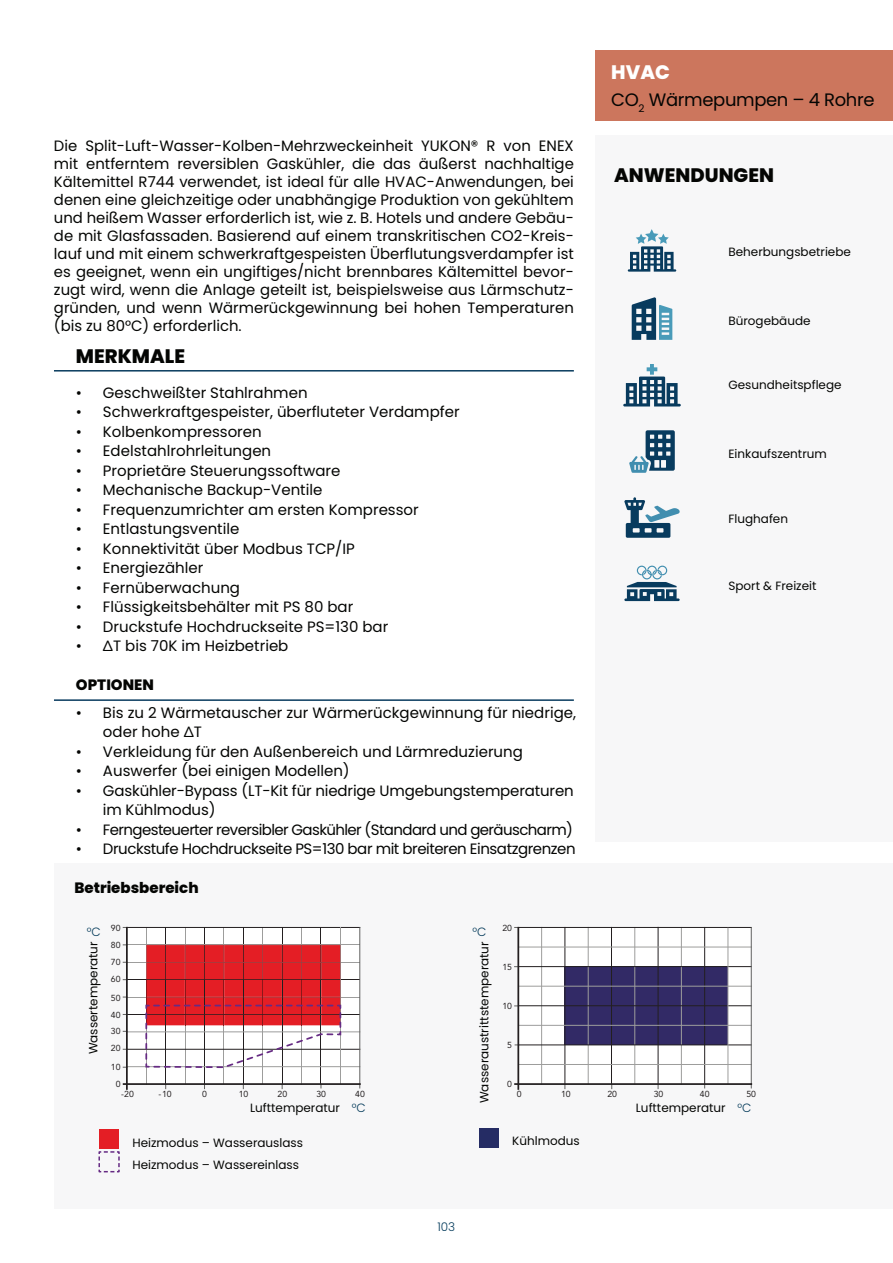
<style>
.page{position:relative;width:893px;height:1263px;background:#fff}
.page>*{position:absolute;margin:0;border:0;box-sizing:border-box;transform-origin:0 0}
.t1{font:800 19.5px "Poppins";color:#040503}
.t2{font:800 19.5px "Poppins";color:#fff}
.t3{font:18px "Poppins";letter-spacing:-.02em;color:#040503}
.t4{font:15px/18px "Poppins";color:#040503}
.t5{font:15px "Poppins";letter-spacing:-.04em;color:#040503}
.t6{font:15px "Poppins";letter-spacing:-.03em;color:#040503}
.t7{font:800 15px "Poppins";color:#040503}
.t8{font:12px "Poppins";color:#040503}
.t9{font:300 12px "Poppins";color:#073d5c}
.t10{font:300 12px "Poppins";color:#073d5d}
.t11{font:8.7px "Avenir LT Std";color:#231f20}
</style>
<div class="page">
<div style="left:595px;top:50px;width:298px;height:70px;background:#cc765d"></div>
<div style="left:54px;top:863px;width:839px;height:346px;background:#f7f7f8"></div>
<div style="left:595px;top:135px;width:298px;height:707px;background:#f7f7f8"></div>
<div style="left:127px;top:927px;width:233px;height:157px;background:#fff"></div>
<div style="left:518px;top:928px;width:232px;height:156px;background:#fff"></div>
<svg style="left:628px;top:229px;width:48px;height:43px"></svg>
<svg style="left:632px;top:297px;width:40px;height:43px"></svg>
<svg style="left:623px;top:364px;width:58px;height:43px"></svg>
<svg style="left:629px;top:430px;width:46px;height:43px"></svg>
<svg style="left:624px;top:497px;width:56px;height:41px"></svg>
<svg style="left:624px;top:566px;width:56px;height:35px"></svg>
<hr style="left:146px;top:927px;width:1px;height:157px;background:#9d9d9c">
<hr style="left:165px;top:927px;width:1px;height:157px;background:#231f20">
<hr style="left:185px;top:927px;width:1px;height:157px;background:#9d9d9c">
<hr style="left:204px;top:927px;width:1px;height:157px;background:#231f20">
<hr style="left:224px;top:927px;width:1px;height:157px;background:#9d9d9c">
<hr style="left:243px;top:927px;width:1px;height:157px;background:#231f20">
<hr style="left:262px;top:927px;width:1px;height:157px;background:#9d9d9c">
<hr style="left:282px;top:927px;width:1px;height:157px;background:#231f20">
<hr style="left:301px;top:927px;width:1px;height:157px;background:#9d9d9c">
<hr style="left:321px;top:927px;width:1px;height:157px;background:#231f20">
<hr style="left:127px;top:927px;width:233px;height:1px;background:#231f20">
<hr style="left:127px;top:962px;width:233px;height:1px;background:#9d9d9c">
<hr style="left:127px;top:945px;width:233px;height:1px;background:#9d9d9c">
<hr style="left:127px;top:979px;width:233px;height:1px;background:#231f20">
<hr style="left:127px;top:997px;width:233px;height:1px;background:#9d9d9c">
<hr style="left:127px;top:1014px;width:233px;height:1px;background:#231f20">
<hr style="left:127px;top:1032px;width:233px;height:1px;background:#9d9d9c">
<hr style="left:127px;top:1049px;width:233px;height:1px;background:#231f20">
<hr style="left:127px;top:1066px;width:233px;height:1px;background:#9d9d9c">
<hr style="left:359px;top:928px;width:1px;height:156px;background:#616160">
<hr style="left:340px;top:928px;width:1px;height:156px;background:#9d9d9c">
<hr style="left:126px;top:928px;width:2px;height:161px;background:#231f20">
<hr style="left:124px;top:1083px;width:236px;height:2px;background:#231f20">
<svg style="left:145px;top:945px;width:197px;height:124px"></svg>
<div style="left:564px;top:967px;width:164px;height:78px;background:#322a66"></div>
<hr style="left:541px;top:927px;width:1px;height:157px;background:#9d9d9c">
<hr style="left:565px;top:927px;width:1px;height:157px;background:#231f20">
<hr style="left:588px;top:927px;width:1px;height:157px;background:#9d9d9c">
<hr style="left:611px;top:927px;width:1px;height:157px;background:#231f20">
<hr style="left:634px;top:927px;width:1px;height:157px;background:#9d9d9c">
<hr style="left:658px;top:927px;width:1px;height:157px;background:#231f20">
<hr style="left:681px;top:927px;width:1px;height:157px;background:#9d9d9c">
<hr style="left:704px;top:927px;width:1px;height:157px;background:#231f20">
<hr style="left:519px;top:927px;width:232px;height:1px;background:#231f20">
<hr style="left:519px;top:947px;width:232px;height:1px;background:#9d9d9c">
<hr style="left:519px;top:966px;width:232px;height:1px;background:#231f20">
<hr style="left:519px;top:986px;width:232px;height:1px;background:#9d9d9c">
<hr style="left:519px;top:1006px;width:232px;height:1px;background:#231f20">
<hr style="left:519px;top:1025px;width:232px;height:1px;background:#9d9d9c">
<hr style="left:519px;top:1045px;width:232px;height:1px;background:#231f20">
<hr style="left:519px;top:1064px;width:232px;height:1px;background:#9d9d9c">
<hr style="left:751px;top:928px;width:1px;height:156px;background:#616160">
<hr style="left:728px;top:928px;width:1px;height:156px;background:#9d9d9c">
<hr style="left:517px;top:928px;width:2px;height:161px;background:#231f20">
<hr style="left:515px;top:1083px;width:236px;height:2px;background:#231f20">
<div style="left:479px;top:1128px;width:20px;height:20px;background:#252c64"></div>
<svg style="left:98px;top:1151px;width:22px;height:22px"></svg>
<div style="left:99px;top:1130px;width:20px;height:19px;background:#e41e25"></div>
<hr style="left:54px;top:370px;width:520px;height:2px;background:#083b5e">
<hr style="left:54px;top:699px;width:520px;height:2px;background:#083b5e">
<h1 class="t2" style="left:611px;top:61px;width:60px">HVAC</h1>
<p class="t4" style="left:54px;top:139px;width:521px;text-align:justify">Die Split-Luft-Wasser-Kolben-Mehrzweckeinheit YUKON® R von ENEX mit entferntem reversiblen Gaskühler, die das äußerst nachhaltige Kältemittel R744 verwendet, ist ideal für alle HVAC-Anwendungen, bei denen eine gleichzeitige oder unabhängige Produktion von gekühltem und heißem Wasser erforderlich ist, wie z. B. Hotels und andere Gebäu&shy;de mit Glasfassaden. Basierend auf einem transkritischen CO2-Kreis&shy;lauf und mit einem schwerkraftgespeisten Überflutungsverdampfer ist es geeignet, wenn ein ungiftiges/nicht brennbares Kältemittel bevor&shy;zugt wird, wenn die Anlage geteilt ist, beispielsweise aus Lärmschutz&shy;gründen, und wenn Wärmerückgewinnung bei hohen Temperaturen (bis zu 80°C) erforderlich.</p>
<h1 class="t1" style="left:76px;top:345px;width:111px">MERKMALE</h1>
<p class="t4" style="left:76px;top:385px;width:233px">• Geschweißter Stahlrahmen</p>
<p class="t4" style="left:76px;top:405px;width:385px">• Schwerkraftgespeister, überfluteter Verdampfer</p>
<p class="t4" style="left:76px;top:424px;width:187px">• Kolbenkompressoren</p>
<p class="t4" style="left:76px;top:444px;width:197px">• Edelstahlrohrleitungen</p>
<p class="t4" style="left:76px;top:463px;width:266px">• Proprietäre Steuerungssoftware</p>
<p class="t4" style="left:76px;top:483px;width:248px">• Mechanische Backup-Ventile</p>
<p class="t4" style="left:76px;top:502px;width:344px">• Frequenzumrichter am ersten Kompressor</p>
<p class="t4" style="left:76px;top:522px;width:165px">• Entlastungsventile</p>
<p class="t4" style="left:76px;top:541px;width:280px">• Konnektivität über Modbus TCP/IP</p>
<p class="t4" style="left:76px;top:561px;width:129px">• Energiezähler</p>
<p class="t4" style="left:76px;top:580px;width:166px">• Fernüberwachung</p>
<p class="t4" style="left:76px;top:600px;width:279px">• Flüssigkeitsbehälter mit PS 80 bar</p>
<p class="t4" style="left:76px;top:619px;width:314px">• Druckstufe Hochdruckseite PS=130 bar</p>
<p class="t4" style="left:76px;top:639px;width:214px">• ∆T bis 70K im Heizbetrieb</p>
<p class="t7" style="left:76px;top:676px;width:79px">OPTIONEN</p>
<p class="t4" style="left:103px;top:704px;width:475px;line-height:19.5px;text-indent:-27px">• Bis zu 2 Wärmetauscher zur Wärmerückgewinnung für niedrige, oder hohe ∆T</p>
<p class="t4" style="left:76px;top:744px;width:448px">• Verkleidung für den Außenbereich und Lärmreduzierung</p>
<p class="t4" style="left:76px;top:764px;width:275px">• Auswerfer (bei einigen Modellen)</p>
<p class="t4" style="left:103px;top:782px;width:472px;line-height:19.5px;text-indent:-27px">• Gaskühler-Bypass (LT-Kit für niedrige Umgebungstemperaturen im Kühlmodus)</p>
<p class="t5" style="left:76px;top:823px;width:499px">• Ferngesteuerter reversibler Gaskühler (Standard und geräuscharm)</p>
<p class="t6" style="left:76px;top:843px;width:501px">• Druckstufe Hochdruckseite PS=130 bar mit breiteren Einsatzgrenzen</p>
<p class="t7" style="left:74px;top:879px;width:126px">Betriebsbereich</p>
<p class="t11" style="left:111px;top:923px;width:11px">90</p>
<p class="t9" style="left:87px;top:923px;width:15px">°C</p>
<p class="t9" style="left:472px;top:923px;width:15px">°C</p>
<p class="t11" style="left:502px;top:923px;width:11px">20</p>
<p class="t3" style="left:611px;top:93px;width:265px">CO<sub>2</sub> Wärmepumpen – 4 Rohre</p>
<h1 class="t1" style="left:614px;top:164px;width:161px">ANWENDUNGEN</h1>
<p class="t8" style="left:728px;top:247px;width:124px">Beherbungsbetriebe</p>
<p class="t8" style="left:728px;top:316px;width:84px">Bürogebäude</p>
<p class="t8" style="left:728px;top:380px;width:115px">Gesundheitspflege</p>
<p class="t8" style="left:728px;top:449px;width:100px">Einkaufszentrum</p>
<p class="t8" style="left:728px;top:514px;width:61px">Flughafen</p>
<p class="t8" style="left:728px;top:581px;width:90px">Sport &amp; Freizeit</p>
<p class="t8" style="left:89px;top:1054px;width:115px;rotate:-90deg">Wassertemperatur</p>
<p class="t8" style="left:480px;top:1103px;width:163px;rotate:-90deg">Wasseraustrittstemperatur</p>
<p class="t8" style="left:132px;top:1138px;width:172px">Heizmodus – Wasserauslass</p>
<p class="t8" style="left:512px;top:1136px;width:69px">Kühlmodus</p>
<p class="t8" style="left:132px;top:1160px;width:168px">Heizmodus – Wassereinlass</p>
<p class="t11" style="left:111px;top:940px;width:11px">80</p>
<p class="t11" style="left:111px;top:957px;width:11px">70</p>
<p class="t11" style="left:502px;top:962px;width:11px">15</p>
<p class="t11" style="left:111px;top:974px;width:11px">60</p>
<p class="t11" style="left:111px;top:992px;width:11px">50</p>
<p class="t11" style="left:502px;top:1001px;width:11px">10</p>
<p class="t11" style="left:111px;top:1010px;width:11px">40</p>
<p class="t11" style="left:111px;top:1026px;width:11px">30</p>
<p class="t11" style="left:507px;top:1040px;width:6px">5</p>
<p class="t11" style="left:111px;top:1043px;width:11px">20</p>
<p class="t11" style="left:111px;top:1062px;width:11px">10</p>
<p class="t11" style="left:116px;top:1079px;width:6px">0</p>
<p class="t11" style="left:507px;top:1079px;width:6px">0</p>
<p class="t11" style="left:517px;top:1089px;width:6px">0</p>
<p class="t11" style="left:561px;top:1089px;width:11px">10</p>
<p class="t11" style="left:607px;top:1089px;width:11px">20</p>
<p class="t11" style="left:654px;top:1089px;width:11px">30</p>
<p class="t11" style="left:700px;top:1089px;width:11px">40</p>
<p class="t11" style="left:746px;top:1089px;width:11px">50</p>
<p class="t11" style="left:121px;top:1089px;width:14px">-20</p>
<p class="t11" style="left:158px;top:1089px;width:15px">-10</p>
<p class="t11" style="left:202px;top:1089px;width:6px">0</p>
<p class="t11" style="left:239px;top:1089px;width:11px">10</p>
<p class="t11" style="left:277px;top:1089px;width:11px">20</p>
<p class="t11" style="left:316px;top:1089px;width:11px">30</p>
<p class="t11" style="left:355px;top:1089px;width:11px">40</p>
<p class="t8" style="left:250px;top:1103px;width:91px">Lufttemperatur</p>
<p class="t8" style="left:636px;top:1103px;width:91px">Lufttemperatur</p>
<p class="t9" style="left:737px;top:1099px;width:15px">°C</p>
<p class="t9" style="left:352px;top:1099px;width:15px">°C</p>
<p class="t10" style="left:437px;top:1218px;width:19px">103</p>
</div>
